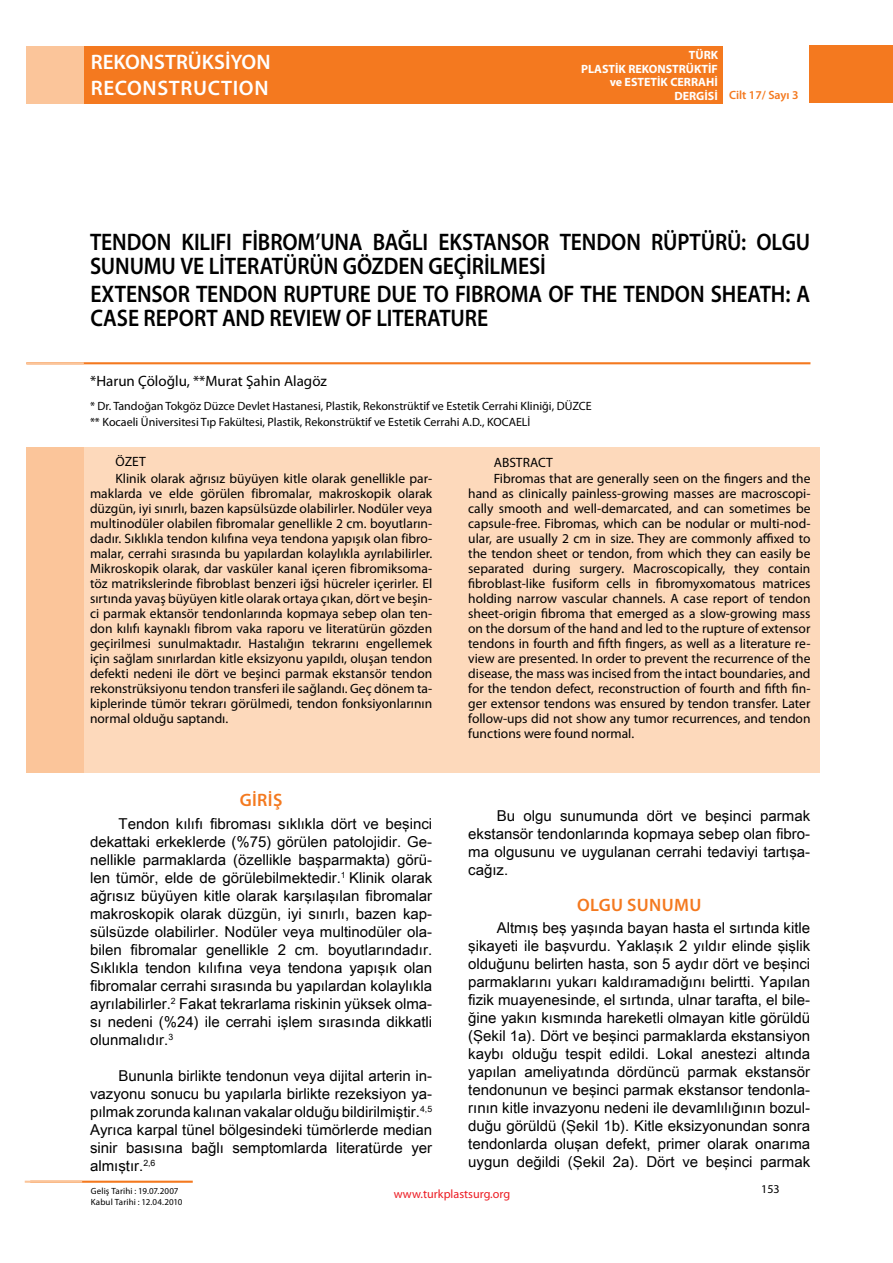
<style>
.page{position:relative;width:893px;height:1263px;background:#fff}
.page>*{position:absolute;margin:0;border:0;box-sizing:border-box;transform-origin:0 0}
.t1{font:600 24px/24px "Myriad Pro";letter-spacing:-.005em;color:#000;scale:.9 1}
.t2{font:600 21px "Myriad Pro";color:#fff}
.t3{font:600 21px "Myriad Pro";letter-spacing:.03em;color:#fff}
.t4{font:600 18px "Myriad Pro";letter-spacing:.02em;color:#f4791f}
.t5{font:15px/18px "Arial Unicode MS";color:#000;text-align:justify}
.t6{font:15px "Myriad Pro";color:#000}
.t7{font:13.5px/15px "Myriad Pro";color:#000}
.t8{font:12.15px "Myriad Pro";color:#ec1c23}
.t9{font:12px/16.5px "Myriad Pro";color:#000}
.t10{font:700 12px/13.2px "Myriad Pro";color:#fff}
.t11{font:9px/10.5px "Myriad Pro";letter-spacing:.015em;color:#000}
.s1{font-weight:600;color:#f4791f}
</style>
<div class="page">
<div style="left:26px;top:46px;width:696px;height:58px;background:#f4791f"></div>
<div style="left:26px;top:46px;width:58px;height:58px;background:#fbc59a"></div>
<hr style="left:26px;top:362px;width:784px;height:2px;background:#f4791f">
<hr style="left:26px;top:362px;width:58px;height:2px;background:#fbc59a">
<hr style="left:30px;top:1180px;width:163px;height:3px;background:#f4791f">
<hr style="left:25px;top:1180px;width:57px;height:3px;background:#fbc59a">
<div style="left:810px;top:46px;width:83px;height:57px;background:#f4791f"></div>
<div style="left:26px;top:447px;width:794px;height:325px;background:#fdd9bb"></div>
<div style="left:26px;top:447px;width:58px;height:325px;background:#fbc59a"></div>
<p class="t10" style="left:689px;top:48px;width:31px">TÜRK</p>
<h2 class="t2" style="left:91px;top:49px;width:181px">REKONSTRÜKSİYON</h2>
<p class="t10" style="left:581px;top:62px;width:138px">PLASTİK REKONSTRÜKTİF</p>
<h2 class="t3" style="left:91px;top:75px;width:179px">RECONSTRUCTION</h2>
<p class="t10" style="left:674px;top:75px;width:126px;text-indent:-65px">ve ESTETİK CERRAHİ<br>DERGİSİ <span class="s1">Cilt 17/ Sayı 3</span></p>
<h1 class="t1" style="left:90px;top:229px;width:802px">TENDON KILIFI FİBROM’UNA BAĞLI EKSTANSOR TENDON RÜPTÜRÜ: OLGU<br>SUNUMU VE LİTERATÜRÜN GÖZDEN GEÇİRİLMESİ</h1>
<h1 class="t1" style="left:90px;top:281px;width:801px">EXTENSOR TENDON RUPTURE DUE TO FIBROMA OF THE TENDON SHEATH: A<br>CASE REPORT AND REVIEW OF LITERATURE</h1>
<p class="t6" style="left:90px;top:372px;width:238px">*Harun Çöloğlu, **Murat Şahin Alagöz</p>
<p class="t9" style="left:90px;top:397px;width:503px">* Dr. Tandoğan Tokgöz Düzce Devlet Hastanesi, Plastik, Rekonstrüktif ve Estetik Cerrahi Kliniği, DÜZCE ** Kocaeli Üniversitesi Tıp Fakültesi, Plastik, Rekonstrüktif ve Estetik Cerrahi A.D., KOCAELİ</p>
<p class="t7" style="left:116px;top:453px;width:318px;line-height:16.5px">ÖZET<br>Klinik olarak ağrısız büyüyen kitle olarak genellikle par-</p>
<p class="t7" style="left:90px;top:485px;width:344px;text-align:justify">maklarda ve elde görülen fibromalar, makroskopik olarak düzgün, iyi sınırlı, bazen kapsülsüzde olabilirler. Nodüler veya multinodüler olabilen fibromalar genellikle 2 cm. boyutların&shy;dadır. Sıklıkla tendon kılıfına veya tendona yapışık olan fibro&shy;malar, cerrahi sırasında bu yapılardan kolaylıkla ayrılabilirler.<br>Mikroskopik olarak, dar vasküler kanal içeren fibromiksoma&shy;töz matrikslerinde fibroblast benzeri iğsi hücreler içerirler. El sırtında yavaş büyüyen kitle olarak ortaya çıkan, dört ve beşin&shy;ci parmak ektansör tendonlarında kopmaya sebep olan ten&shy;don kılıfı kaynaklı fibrom vaka raporu ve literatürün gözden geçirilmesi sunulmaktadır. Hastalığın tekrarını engellemek için sağlam sınırlardan kitle eksizyonu yapıldı, oluşan tendon defekti nedeni ile dört ve beşinci parmak ekstansör tendon rekonstrüksiyonu tendon transferi ile sağlandı. Geç dönem ta&shy;kiplerinde tümör tekrarı görülmedi, tendon fonksiyonlarının normal olduğu saptandı.</p>
<h3 class="t4" style="left:240px;top:789px;width:44px">GİRİŞ</h3>
<p class="t5" style="left:90px;top:814px;width:344px;text-indent:29px">Tendon kılıfı fibroması sıklıkla dört ve beşinci dekattaki erkeklerde (%75) görülen patolojidir. Ge&shy;nellikle parmaklarda (özellikle başparmakta) görü&shy;len tümör, elde de görülebilmektedir.<sup>1</sup> Klinik olarak ağrısız büyüyen kitle olarak karşılaşılan fibromalar makroskopik olarak düzgün, iyi sınırlı, bazen kap&shy;sülsüzde olabilirler. Nodüler veya multinodüler ola&shy;bilen fibromalar genellikle 2 cm. boyutlarındadır.<br>Sıklıkla tendon kılıfına veya tendona yapışık olan fibromalar cerrahi sırasında bu yapılardan kolaylıkla ayrılabilirler.<sup>2</sup> Fakat tekrarlama riskinin yüksek olma&shy;sı nedeni (%24) ile cerrahi işlem sırasında dikkatli olunmalıdır.<sup>3</sup></p>
<p class="t5" style="left:90px;top:1066px;width:344px;text-indent:29px">Bununla birlikte tendonun veya dijital arterin in&shy;vazyonu sonucu bu yapılarla birlikte rezeksiyon ya&shy;pılmak zorunda kalınan vakalar olduğu bildirilmiştir.<sup>4,5<br></sup>Ayrıca karpal tünel bölgesindeki tümörlerde median sinir basısına bağlı semptomlarda literatürde yer almıştır.<sup>2,6</sup></p>
<p class="t7" style="left:494px;top:454px;width:318px;line-height:16.5px">ABSTRACT<br>Fibromas that are generally seen on the fingers and the</p>
<p class="t7" style="left:468px;top:486px;width:344px;text-align:justify">hand as clinically painless-growing masses are macroscopi&shy;cally smooth and well-demarcated, and can sometimes be capsule-free. Fibromas, which can be nodular or multi-nod&shy;ular, are usually 2 cm in size. They are commonly affixed to the tendon sheet or tendon, from which they can easily be separated during surgery. Macroscopically, they contain fibroblast-like fusiform cells in fibromyxomatous matrices holding narrow vascular channels. A case report of tendon sheet-origin fibroma that emerged as a slow-growing mass on the dorsum of the hand and led to the rupture of extensor tendons in fourth and fifth fingers, as well as a literature re&shy;view are presented. In order to prevent the recurrence of the disease, the mass was incised from the intact boundaries, and for the tendon defect, reconstruction of fourth and fifth fin&shy;ger extensor tendons was ensured by tendon transfer. Later follow-ups did not show any tumor recurrences, and tendon functions were found normal.</p>
<p class="t5" style="left:468px;top:806px;width:344px;text-indent:28px">Bu olgu sunumunda dört ve beşinci parmak ekstansör tendonlarında kopmaya sebep olan fibro&shy;ma olgusunu ve uygulanan cerrahi tedaviyi tartışa&shy;cağız.</p>
<h3 class="t4" style="left:577px;top:893px;width:126px">OLGU SUNUMU</h3>
<p class="t5" style="left:468px;top:919px;width:344px;text-indent:28px">Altmış beş yaşında bayan hasta el sırtında kitle şikayeti ile başvurdu. Yaklaşık 2 yıldır elinde şişlik olduğunu belirten hasta, son 5 aydır dört ve beşinci parmaklarını yukarı kaldıramadığını belirtti. Yapılan fizik muayenesinde, el sırtında, ulnar tarafta, el bile&shy;ğine yakın kısmında hareketli olmayan kitle görüldü (Şekil 1a). Dört ve beşinci parmaklarda ekstansiyon kaybı olduğu tespit edildi. Lokal anestezi altında yapılan ameliyatında dördüncü parmak ekstansör tendonunun ve beşinci parmak ekstansor tendonla&shy;rının kitle invazyonu nedeni ile devamlılığının bozul&shy;duğu görüldü (Şekil 1b). Kitle eksizyonundan sonra tendonlarda oluşan defekt, primer olarak onarıma uygun değildi (Şekil 2a). Dört ve beşinci parmak</p>
<p class="t11" style="left:91px;top:1186px;width:93px">Geliş Tarihi : 19.07.2007<br>Kabul Tarihi : 12.04.2010</p>
<p class="t8" style="left:394px;top:1186px;width:118px">www.turkplastsurg.org</p>
<p class="t9" style="left:761px;top:1181px;width:20px">153</p>
</div>
